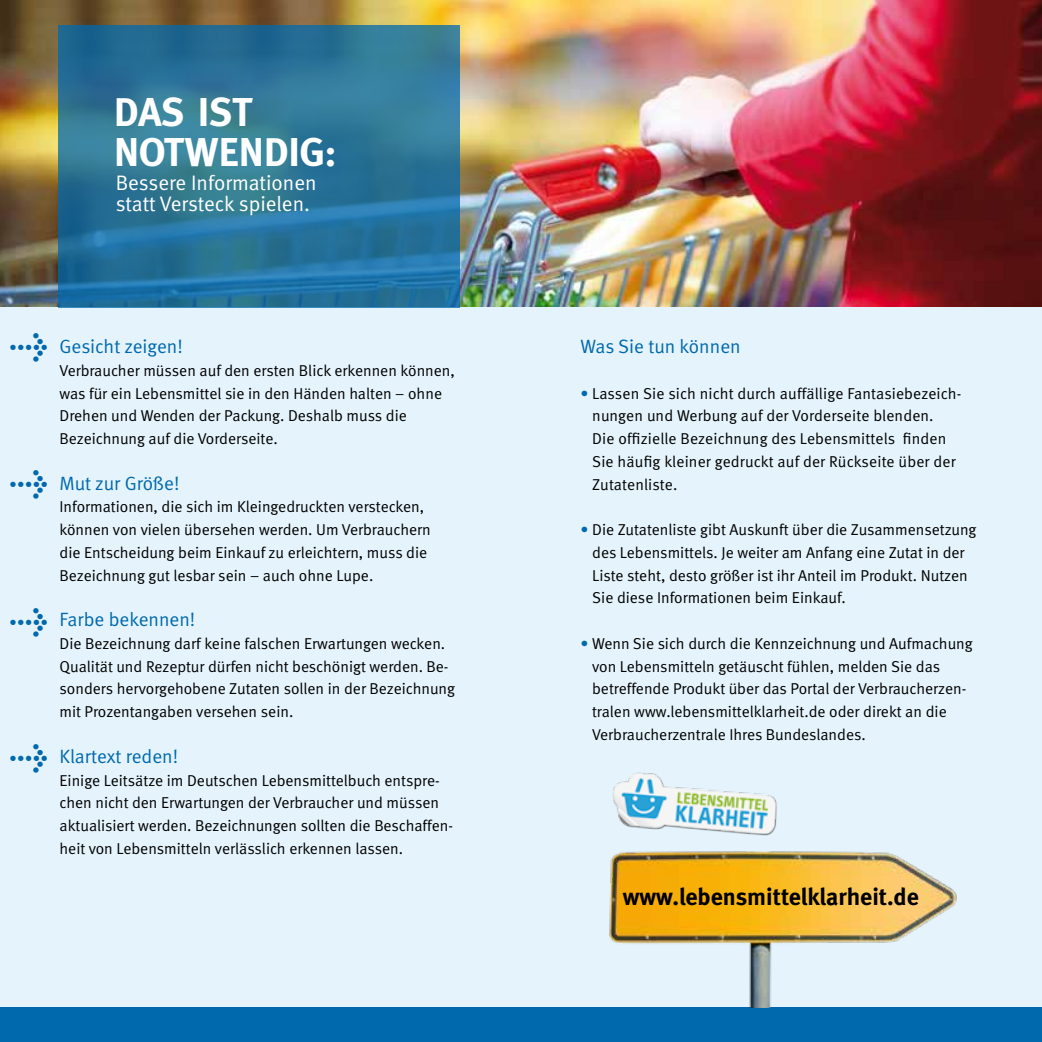
<style>
.page{position:relative;width:1042px;height:1042px;background:#fff}
.page>*{position:absolute;margin:0;border:0;box-sizing:border-box;transform-origin:0 0}
.t1{font:700 40.25px/40.2px "Meta";color:#fff}
.t2{font:31.5px "Meta Bold Expert";color:#0069ae}
.t3{font:700 23.97px "Meta";color:#000}
.t4{font:21px/21px "Meta Normal";color:#fff}
.t5{font:19.25px "Meta Normal LF";color:#0069ae}
.t6{font:15.75px/22.8px "Meta Normal LF";color:#000}
.s1{color:#0069ae}
</style>
<div class="page">
<img style="left:0;top:0;width:1042px;height:308px">
<div style="left:0;top:308px;width:1042px;height:734px;background:#e5f4fc"></div>
<div style="left:0;top:1007px;width:1042px;height:35px;background:#0069ae"></div>
<svg style="left:59px;top:25px;width:401px;height:283px;background:#2b759a"></svg>
<img style="left:609px;top:851px;width:348px;height:156px">
<img style="left:613px;top:772px;width:164px;height:64px">
<h1 class="t1" style="left:114px;top:91px;width:224px">DAS IST<br>NOTWENDIG:</h1>
<h3 class="t4" style="left:116px;top:172px;width:202px">Bessere Informationen statt Versteck spielen.</h3>
<h2 class="t2" style="left:10px;top:325px;width:39px">l</h2>
<h2 class="t2" style="left:10px;top:462px;width:39px">l</h2>
<h2 class="t2" style="left:10px;top:600px;width:39px">l</h2>
<h2 class="t2" style="left:10px;top:736px;width:39px">l</h2>
<p class="t5" style="left:60px;top:335px;width:125px">Gesicht zeigen!</p>
<p class="t6" style="left:60px;top:359px;width:397px">Verbraucher müssen auf den ersten Blick erkennen können, was für ein Lebensmittel sie in den Händen halten – ohne Drehen und Wenden der Packung. Deshalb muss die Bezeichnung auf die Vorderseite.</p>
<p class="t5" style="left:60px;top:472px;width:121px">Mut zur Größe!</p>
<p class="t6" style="left:60px;top:495px;width:373px">Informationen, die sich im Kleingedruckten verstecken, können von vielen übersehen werden. Um Verbrauchern die Entscheidung beim Einkauf zu erleichtern, muss die Bezeichnung gut lesbar sein – auch ohne Lupe.</p>
<p class="t5" style="left:60px;top:608px;width:137px">Farbe bekennen!</p>
<p class="t6" style="left:60px;top:632px;width:397px">Die Bezeichnung darf keine falschen Erwartungen wecken.<br>Qualität und Rezeptur dürfen nicht beschönigt werden. Be&shy;sonders hervorgehobene Zutaten sollen in der Bezeichnung mit Prozentangaben versehen sein.</p>
<p class="t5" style="left:60px;top:745px;width:120px">Klartext reden!</p>
<p class="t6" style="left:60px;top:768px;width:395px">Einige Leitsätze im Deutschen Lebensmittelbuch entspre&shy;chen nicht den Erwartungen der Verbraucher und müssen aktualisiert werden. Bezeichnungen sollten die Beschaffen&shy;heit von Lebensmitteln verlässlich erkennen lassen.</p>
<p class="t5" style="left:580px;top:335px;width:162px">Was Sie tun können</p>
<p class="t6" style="left:592px;top:382px;width:371px;text-indent:-12px"><span class="s1">•</span> Lassen Sie sich nicht durch auffällige Fantasiebezeich&shy;nungen und Werbung auf der Vorderseite blenden.<br>Die offizielle Bezeichnung des Lebensmittels finden Sie häufig kleiner gedruckt auf der Rückseite über der Zutatenliste.</p>
<p class="t6" style="left:592px;top:518px;width:386px;text-indent:-12px"><span class="s1">•</span> Die Zutatenliste gibt Auskunft über die Zusammensetzung des Lebensmittels. Je weiter am Anfang eine Zutat in der Liste steht, desto größer ist ihr Anteil im Produkt. Nutzen Sie diese Informationen beim Einkauf.</p>
<p class="t6" style="left:592px;top:632px;width:382px;text-indent:-12px"><span class="s1">•</span> Wenn Sie sich durch die Kennzeichnung und Aufmachung von Lebensmitteln getäuscht fühlen, melden Sie das betreffende Produkt über das Portal der Verbraucherzen&shy;tralen www.lebensmittelklarheit.de oder direkt an die Verbraucherzentrale Ihres Bundeslandes.</p>
<h3 class="t3" style="left:623px;top:881px;width:298px">www.lebensmittelklarheit.de</h3>
</div>
